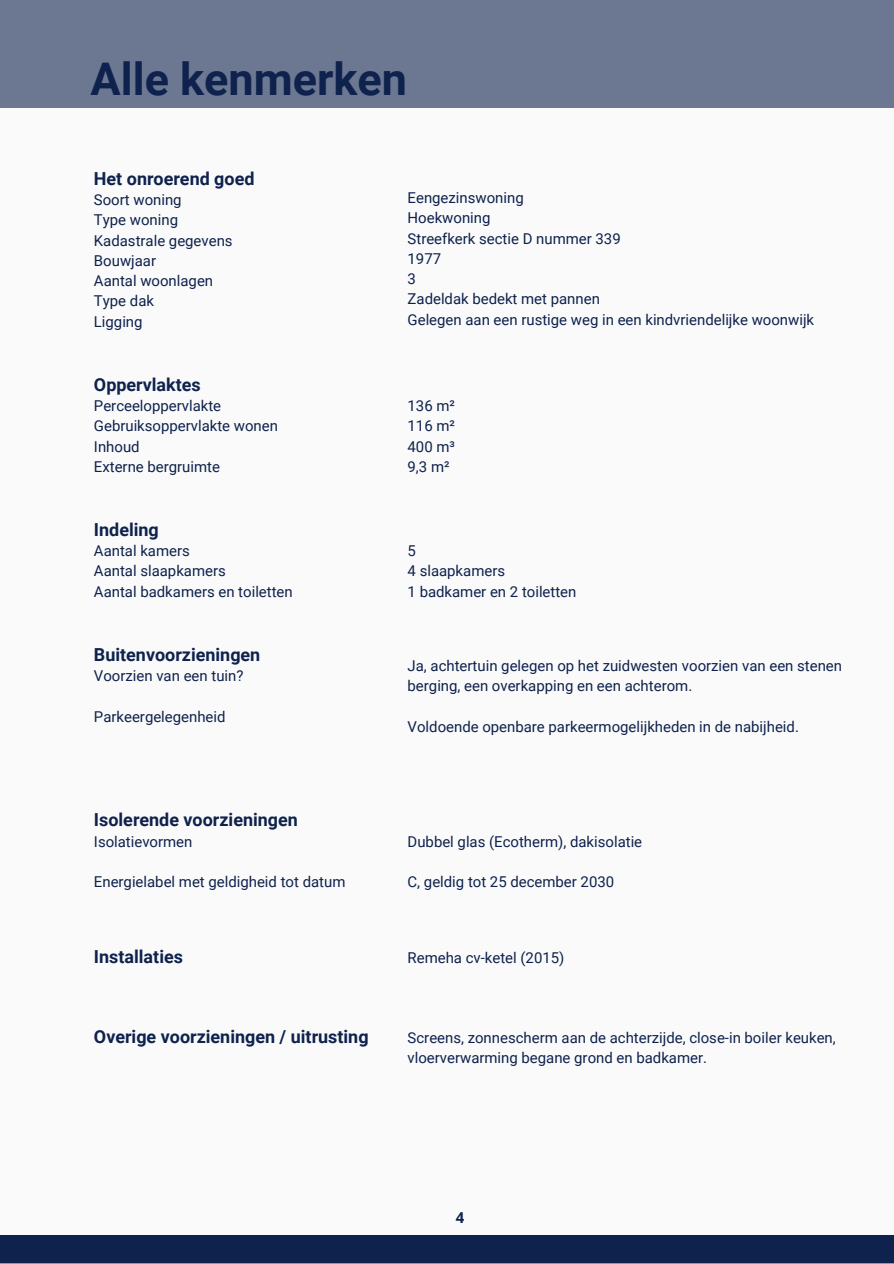
<style>
.page{position:relative;width:894px;height:1264px;background:#fff}
.page>*{position:absolute;margin:0;border:0;box-sizing:border-box;transform-origin:0 0}
.t1{font:700 45px "Roboto";color:#0e224d}
.t2{font:700 18px "Roboto";color:#0e224d}
.t3{font:15px/20.2px "Roboto";color:#0e224d}
.t4{font:700 15px "Open Sans";color:#0e224d}
</style>
<div class="page">
<div style="left:0;top:0;width:893px;height:1263px;background:#fafafa"></div>
<div style="left:0;top:1235px;width:893px;height:28px;background:#0e224d"></div>
<div style="left:0;top:0;width:893px;height:108px;background:#6c7892"></div>
<h1 class="t1" style="left:90px;top:53px;width:318px">Alle kenmerken</h1>
<p class="t2" style="left:94px;top:168px;width:162px">Het onroerend goed</p>
<p class="t3" style="left:94px;top:190px;width:140px">Soort woning<br>Type woning<br>Kadastrale gegevens<br>Bouwjaar<br>Aantal woonlagen<br>Type dak<br>Ligging</p>
<p class="t3" style="left:407px;top:188px;width:408px">Eengezinswoning<br>Hoekwoning<br>Streefkerk sectie D nummer 339<br>1977<br>3<br>Zadeldak bedekt met pannen<br>Gelegen aan een rustige weg in een kindvriendelijke woonwijk</p>
<p class="t2" style="left:94px;top:374px;width:108px">Oppervlaktes</p>
<p class="t3" style="left:94px;top:396px;width:185px">Perceeloppervlakte<br>Gebruiksoppervlakte wonen<br>Inhoud<br>Externe bergruimte</p>
<p class="t3" style="left:407px;top:396px;width:49px;text-align:justify">136 m²<br>116 m²<br>400 m³<br>9,3 m²</p>
<p class="t2" style="left:94px;top:519px;width:66px">Indeling</p>
<p class="t3" style="left:94px;top:541px;width:200px">Aantal kamers<br>Aantal slaapkamers<br>Aantal badkamers en toiletten</p>
<p class="t3" style="left:407px;top:541px;width:170px">5<br>4 slaapkamers<br>1 badkamer en 2 toiletten</p>
<p class="t2" style="left:94px;top:644px;width:168px">Buitenvoorzieningen</p>
<p class="t3" style="left:94px;top:665px;width:151px">Voorzien van een tuin?</p>
<p class="t3" style="left:94px;top:706px;width:133px">Parkeergelegenheid</p>
<p class="t2" style="left:94px;top:809px;width:205px">Isolerende voorzieningen</p>
<p class="t3" style="left:94px;top:831px;width:100px">Isolatievormen</p>
<p class="t3" style="left:94px;top:871px;width:253px">Energielabel met geldigheid tot datum</p>
<p class="t3" style="left:407px;top:655px;width:436px">Ja, achtertuin gelegen op het zuidwesten voorzien van een stenen berging, een overkapping en een achterom.</p>
<p class="t3" style="left:407px;top:716px;width:393px">Voldoende openbare parkeermogelijkheden in de nabijheid.</p>
<p class="t3" style="left:407px;top:831px;width:236px">Dubbel glas (Ecotherm), dakisolatie</p>
<p class="t3" style="left:407px;top:871px;width:208px">C, geldig tot 25 december 2030</p>
<p class="t2" style="left:94px;top:945px;width:90px">Installaties</p>
<p class="t3" style="left:407px;top:947px;width:158px">Remeha cv-ketel (2015)</p>
<p class="t2" style="left:94px;top:1025px;width:276px">Overige voorzieningen / uitrusting</p>
<p class="t3" style="left:407px;top:1027px;width:429px">Screens, zonnescherm aan de achterzijde, close-in boiler keuken, vloerverwarming begane grond en badkamer.</p>
<p class="t4" style="left:456px;top:1206px;width:10px">4</p>
</div>
